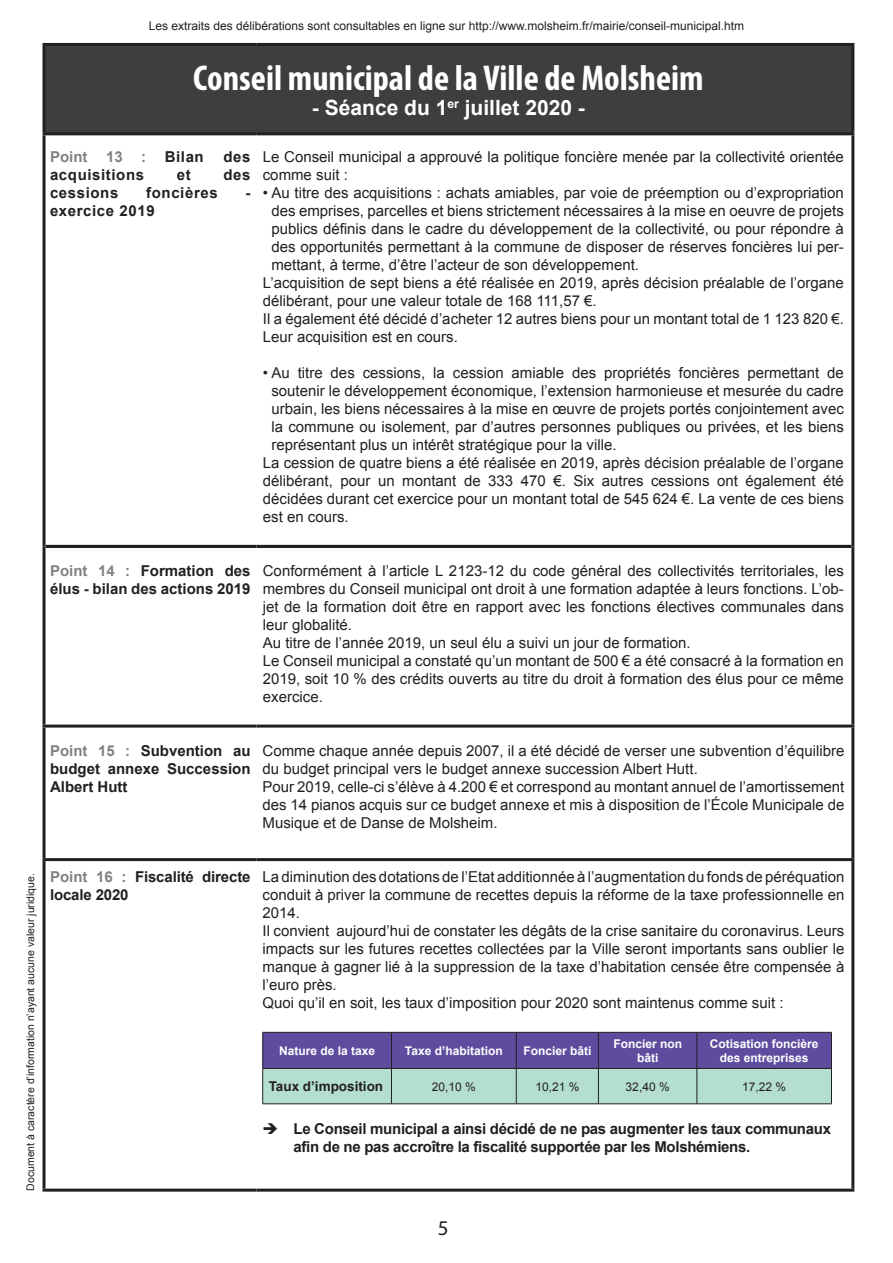
<style>
.page{position:relative;width:893px;height:1263px;background:#fff}
.page>*{position:absolute;margin:0;border:0;box-sizing:border-box;transform-origin:0 0}
.surtitre{font:700 condensed 36px "Myriad Pro";color:#fff}
.surtitre-2{font:700 21px "Arial";color:#fff}
.t1{font:21px "Myriad";color:#231f20}
.surtitre-3{font:15px/18px "Arial";color:#231f20;text-align:justify}
.surtitre-4{font:700 15px/18px "Arial";color:#231f20}
.surtitre-5{font:700 15px/18px "Arial";letter-spacing:-.02em;color:#231f20}
.surtitre-6{font:700 15px "Arial";letter-spacing:.04em;color:#231f20}
.surtitre-7{font:700 15px "Arial";color:#808285}
.surtitre-8{font:700 13.5px "Arial";color:#231f20}
.surtitre-9{font:12px "Arial";color:#231f20}
.surtitre-10{font:700 12px/14.4px "Arial";color:#fff;text-align:center}
.t2{font:10.5px "Arial";color:#231f20}
.s1{color:#231f20}
.s2{color:#808285}
</style>
<div class="page">
<div style="left:44px;top:44px;width:809px;height:90px;background:#3e3e3f"></div>
<hr style="left:43px;top:46px;width:3px;height:86px;background:#231f20">
<hr style="left:43px;top:132px;width:214px;height:3px;background:#231f20">
<hr style="left:43px;top:725px;width:214px;height:3px;background:#231f20">
<hr style="left:43px;top:728px;width:3px;height:130px;background:#231f20">
<hr style="left:43px;top:858px;width:214px;height:3px;background:#231f20">
<hr style="left:43px;top:861px;width:3px;height:327px;background:#231f20">
<hr style="left:43px;top:1188px;width:214px;height:3px;background:#231f20">
<hr style="left:43px;top:43px;width:214px;height:3px;background:#231f20">
<hr style="left:256px;top:43px;width:598px;height:3px;background:#231f20">
<hr style="left:43px;top:135px;width:3px;height:411px;background:#231f20">
<hr style="left:851px;top:135px;width:3px;height:411px;background:#231f20">
<hr style="left:43px;top:546px;width:3px;height:179px;background:#231f20">
<hr style="left:851px;top:546px;width:3px;height:179px;background:#231f20">
<hr style="left:46px;top:545px;width:211px;height:3px;background:#231f20">
<hr style="left:256px;top:545px;width:595px;height:3px;background:#231f20">
<hr style="left:851px;top:46px;width:3px;height:86px;background:#231f20">
<hr style="left:256px;top:132px;width:598px;height:3px;background:#231f20">
<hr style="left:256px;top:725px;width:598px;height:3px;background:#231f20">
<hr style="left:851px;top:728px;width:3px;height:130px;background:#231f20">
<hr style="left:256px;top:858px;width:598px;height:3px;background:#231f20">
<hr style="left:851px;top:861px;width:3px;height:327px;background:#231f20">
<hr style="left:256px;top:1188px;width:598px;height:3px;background:#231f20">
<svg style="left:263px;top:1033px;width:568px;height:70px;background:#8893b6"></svg>
<hr style="left:262px;top:1032px;width:1px;height:36px;background:#231f20">
<hr style="left:262px;top:1032px;width:129px;height:1px;background:#231f20">
<hr style="left:391px;top:1032px;width:1px;height:36px;background:#231f20">
<hr style="left:391px;top:1032px;width:125px;height:1px;background:#231f20">
<hr style="left:516px;top:1032px;width:1px;height:36px;background:#231f20">
<hr style="left:516px;top:1032px;width:82px;height:1px;background:#231f20">
<hr style="left:598px;top:1032px;width:1px;height:36px;background:#231f20">
<hr style="left:598px;top:1032px;width:99px;height:1px;background:#231f20">
<hr style="left:697px;top:1032px;width:1px;height:36px;background:#231f20">
<hr style="left:697px;top:1032px;width:135px;height:1px;background:#231f20">
<hr style="left:831px;top:1032px;width:1px;height:36px;background:#231f20">
<hr style="left:262px;top:1069px;width:1px;height:34px;background:#231f20">
<hr style="left:262px;top:1068px;width:129px;height:1px;background:#231f20">
<hr style="left:262px;top:1103px;width:129px;height:1px;background:#231f20">
<hr style="left:391px;top:1069px;width:1px;height:34px;background:#231f20">
<hr style="left:391px;top:1068px;width:125px;height:1px;background:#231f20">
<hr style="left:391px;top:1103px;width:125px;height:1px;background:#231f20">
<hr style="left:516px;top:1069px;width:1px;height:34px;background:#231f20">
<hr style="left:516px;top:1068px;width:82px;height:1px;background:#231f20">
<hr style="left:516px;top:1103px;width:82px;height:1px;background:#231f20">
<hr style="left:598px;top:1069px;width:1px;height:34px;background:#231f20">
<hr style="left:598px;top:1068px;width:99px;height:1px;background:#231f20">
<hr style="left:598px;top:1103px;width:99px;height:1px;background:#231f20">
<hr style="left:697px;top:1069px;width:1px;height:34px;background:#231f20">
<hr style="left:697px;top:1068px;width:135px;height:1px;background:#231f20">
<hr style="left:831px;top:1069px;width:1px;height:34px;background:#231f20">
<hr style="left:697px;top:1103px;width:135px;height:1px;background:#231f20">
<p class="surtitre-9" style="left:149px;top:19px;width:597px">Les extraits des délibérations sont consultables en ligne sur http://www.molsheim.fr/mairie/conseil-municipal.htm</p>
<p class="surtitre" style="left:193px;top:56px;width:512px">Conseil municipal de la Ville de Molsheim</p>
<p class="surtitre-2" style="left:312px;top:96px;width:274px">- Séance du 1<sup>er</sup> juillet 2020 -</p>
<p class="surtitre-7" style="left:50px;top:148px;width:155px">Point 13 : <span class="s1">Bilan</span></p>
<p class="surtitre-4" style="left:223px;top:148px;width:29px">des</p>
<p class="surtitre-6" style="left:50px;top:166px;width:96px">acquisitions</p>
<p class="surtitre-4" style="left:177px;top:166px;width:15px">et</p>
<p class="surtitre-4" style="left:223px;top:166px;width:29px">des</p>
<p class="surtitre-6" style="left:50px;top:184px;width:70px">cessions</p>
<p class="surtitre-6" style="left:146px;top:184px;width:73px">foncières</p>
<p class="surtitre-4" style="left:245px;top:184px;width:6px">-</p>
<p class="surtitre-6" style="left:50px;top:202px;width:106px">exercice 2019</p>
<p class="surtitre-3" style="left:263px;top:148px;width:583px">Le Conseil municipal a approuvé la politique foncière menée par la collectivité orientée comme suit :</p>
<p class="surtitre-3" style="left:271px;top:184px;width:574px;text-indent:-9px">• Au titre des acquisitions : achats amiables, par voie de préemption ou d’expropriation des emprises, parcelles et biens strictement nécessaires à la mise en oeuvre de projets publics définis dans le cadre du développement de la collectivité, ou pour répondre à des opportunités permettant à la commune de disposer de réserves foncières lui per&shy;mettant, à terme, d’être l’acteur de son développement.</p>
<p class="surtitre-3" style="left:263px;top:274px;width:583px">L’acquisition de sept biens a été réalisée en 2019, après décision préalable de l’organe délibérant, pour une valeur totale de 168 111,57 €.</p>
<p class="surtitre-3" style="left:263px;top:310px;width:583px">Il a également été décidé d’acheter 12 autres biens pour un montant total de 1 123 820 €.<br>Leur acquisition est en cours.</p>
<p class="surtitre-3" style="left:271px;top:364px;width:574px;text-indent:-9px">• Au titre des cessions, la cession amiable des propriétés foncières permettant de soutenir le développement économique, l’extension harmonieuse et mesurée du cadre urbain, les biens nécessaires à la mise en œuvre de projets portés conjointement avec la commune ou isolement, par d’autres personnes publiques ou privées, et les biens représentant plus un intérêt stratégique pour la ville.</p>
<p class="surtitre-3" style="left:263px;top:454px;width:583px">La cession de quatre biens a été réalisée en 2019, après décision préalable de l’organe délibérant, pour un montant de 333 470 €. Six autres cessions ont également été décidées durant cet exercice pour un montant total de 545 624 €. La vente de ces biens est en cours.</p>
<p class="surtitre-4" style="left:50px;top:562px;width:202px"><span class="s2">Point 14 :</span> Formation des élus - bilan des actions 2019</p>
<p class="surtitre-3" style="left:263px;top:562px;width:583px">Conformément à l’article L 2123-12 du code général des collectivités territoriales, les membres du Conseil municipal ont droit à une formation adaptée à leurs fonctions. L’ob&shy;jet de la formation doit être en rapport avec les fonctions électives communales dans leur globalité.</p>
<p class="surtitre-3" style="left:263px;top:634px;width:429px">Au titre de l’année 2019, un seul élu a suivi un jour de formation.</p>
<p class="surtitre-3" style="left:263px;top:652px;width:583px">Le Conseil municipal a constaté qu’un montant de 500 € a été consacré à la formation en 2019, soit 10 % des crédits ouverts au titre du droit à formation des élus pour ce même exercice.</p>
<p class="surtitre-4" style="left:50px;top:742px;width:202px;text-align:justify"><span class="s2">Point 15 :</span> Subvention au budget annexe Succession Albert Hutt</p>
<p class="surtitre-3" style="left:262px;top:742px;width:583px">Comme chaque année depuis 2007, il a été décidé de verser une subvention d’équilibre du budget principal vers le budget annexe succession Albert Hutt.</p>
<p class="surtitre-3" style="left:262px;top:778px;width:583px">Pour 2019, celle-ci s’élève à 4.200 € et correspond au montant annuel de l’amortissement des 14 pianos acquis sur ce budget annexe et mis à disposition de l’École Municipale de Musique et de Danse de Molsheim.</p>
<p class="t2" style="left:25px;top:1191px;width:319px;rotate:-90deg">Document à caractère d’information n’ayant aucune valeur juridique.</p>
<p class="surtitre-4" style="left:50px;top:868px;width:202px"><span class="s2">Point 16 :</span> Fiscalité directe locale 2020</p>
<p class="surtitre-3" style="left:262px;top:868px;width:583px">La diminution des dotations de l’Etat additionnée à l’augmentation du fonds de péréquation conduit à priver la commune de recettes depuis la réforme de la taxe professionnelle en 2014.</p>
<p class="surtitre-3" style="left:262px;top:922px;width:583px">Il convient aujourd’hui de constater les dégâts de la crise sanitaire du coronavirus. Leurs impacts sur les futures recettes collectées par la Ville seront importants sans oublier le manque à gagner lié à la suppression de la taxe d’habitation censée être compensée à l’euro près.</p>
<p class="surtitre-3" style="left:262px;top:994px;width:523px">Quoi qu’il en soit, les taux d’imposition pour 2020 sont maintenus comme suit :</p>
<p class="surtitre-10" style="left:279px;top:1043px;width:98px">Nature de la taxe</p>
<p class="surtitre-10" style="left:405px;top:1043px;width:99px">Taxe d’habitation</p>
<p class="surtitre-10" style="left:523px;top:1043px;width:70px">Foncier bâti</p>
<p class="surtitre-10" style="left:613px;top:1036px;width:70px">Foncier non bâti</p>
<p class="surtitre-10" style="left:710px;top:1036px;width:110px">Cotisation foncière</p>
<p class="surtitre-10" style="left:720px;top:1050px;width:90px">des entreprises</p>
<p class="surtitre-8" style="left:269px;top:1079px;width:116px">Taux d’imposition</p>
<p class="surtitre-9" style="left:432px;top:1079px;width:46px">20,10 %</p>
<p class="surtitre-9" style="left:535px;top:1079px;width:46px">10,21 %</p>
<p class="surtitre-9" style="left:626px;top:1079px;width:46px">32,40 %</p>
<p class="surtitre-9" style="left:742px;top:1079px;width:46px">17,22 %</p>
<p class="surtitre-5" style="left:294px;top:1120px;width:539px;text-indent:-31px">➔ Le Conseil municipal a ainsi décidé de ne pas augmenter les taux communaux afin de ne pas accroître la fiscalité supportée par les Molshémiens.</p>
<p class="t1" style="left:438px;top:1218px;width:12px">5</p>
</div>
